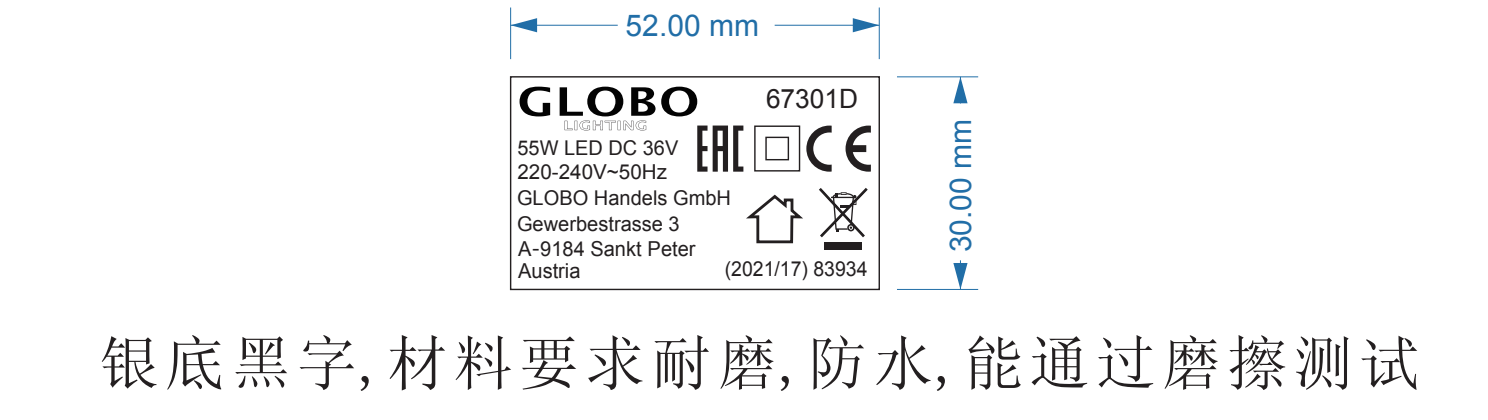
<style>
.page{position:relative;width:1488px;height:420px;background:#fff}
.page>*{position:absolute;margin:0;border:0;box-sizing:border-box;transform-origin:0 0}
.t1{font:30px "Arial";color:#216ea7}
.t2{font:26.75px "Arial";color:#231f20}
.t3{font:20.75px "Arial";color:#231f20;scale:.94 1}
.t4{font:20.5px/21.8px "Arial";color:#231f20}
.t5{font:20.25px/25.5px "Arial";color:#231f20}
.s1{font-family:"Microsoft Ya Hei"}
</style>
<div class="page">
<hr style="left:879px;top:8px;width:1px;height:51px;background:#216ea7">
<hr style="left:510px;top:8px;width:1px;height:51px;background:#216ea7">
<hr style="left:774px;top:25px;width:105px;height:1px;background:#216ea7">
<svg style="left:853px;top:18px;width:26px;height:14px"></svg>
<hr style="left:510px;top:25px;width:108px;height:1px;background:#216ea7">
<svg style="left:510px;top:18px;width:27px;height:14px"></svg>
<hr style="left:897px;top:289px;width:81px;height:1px;background:#216ea7">
<hr style="left:897px;top:76px;width:81px;height:1px;background:#216ea7">
<svg style="left:953px;top:260px;width:14px;height:29px"></svg>
<svg style="left:953px;top:77px;width:14px;height:26px"></svg>
<svg style="left:102px;top:335px;width:1115px;height:56px"></svg>
<svg style="left:1229px;top:335px;width:188px;height:55px"></svg>
<div style="left:510px;top:76px;width:370px;height:214px;border:1px solid #231f20"></div>
<svg style="left:519px;top:87px;width:31px;height:29px"></svg>
<svg style="left:559px;top:87px;width:96px;height:43px"></svg>
<svg style="left:661px;top:87px;width:36px;height:29px"></svg>
<div style="left:754px;top:126px;width:46px;height:46px;border:1px solid #231f20"></div>
<div style="left:765px;top:137px;width:24px;height:23px;border:1px solid #231f20"></div>
<svg style="left:746px;top:194px;width:57px;height:50px"></svg>
<svg style="left:845px;top:126px;width:26px;height:46px"></svg>
<svg style="left:806px;top:126px;width:25px;height:46px"></svg>
<div style="left:824px;top:243px;width:37px;height:7px;background:#231f20"></div>
<svg style="left:819px;top:188px;width:49px;height:50px"></svg>
<svg style="left:697px;top:126px;width:46px;height:46px"></svg>
<h1 class="t1" style="left:625px;top:6px;width:135px">52.00 mm</h1>
<p class="t5" style="left:517px;top:136px;width:162px">55W LED DC 36V</p>
<p class="t4" style="left:517px;top:161px;width:151px">220-240V~50Hz</p>
<h2 class="t2" style="left:766px;top:81px;width:93px">67301D</h2>
<p class="t5" style="left:517px;top:185px;width:215px">GLOBO Handels GmbH<br>Gewerbestrasse 3</p>
<p class="t4" style="left:518px;top:238px;width:179px">A<span class="s1">-</span>9184 Sankt Peter<br>Austria</p>
<p class="t3" style="left:725px;top:255px;width:153px">(2021/17) 83934</p>
<h1 class="t1" style="left:941px;top:252px;width:135px;rotate:-90deg">30.00 mm</h1>
</div>
